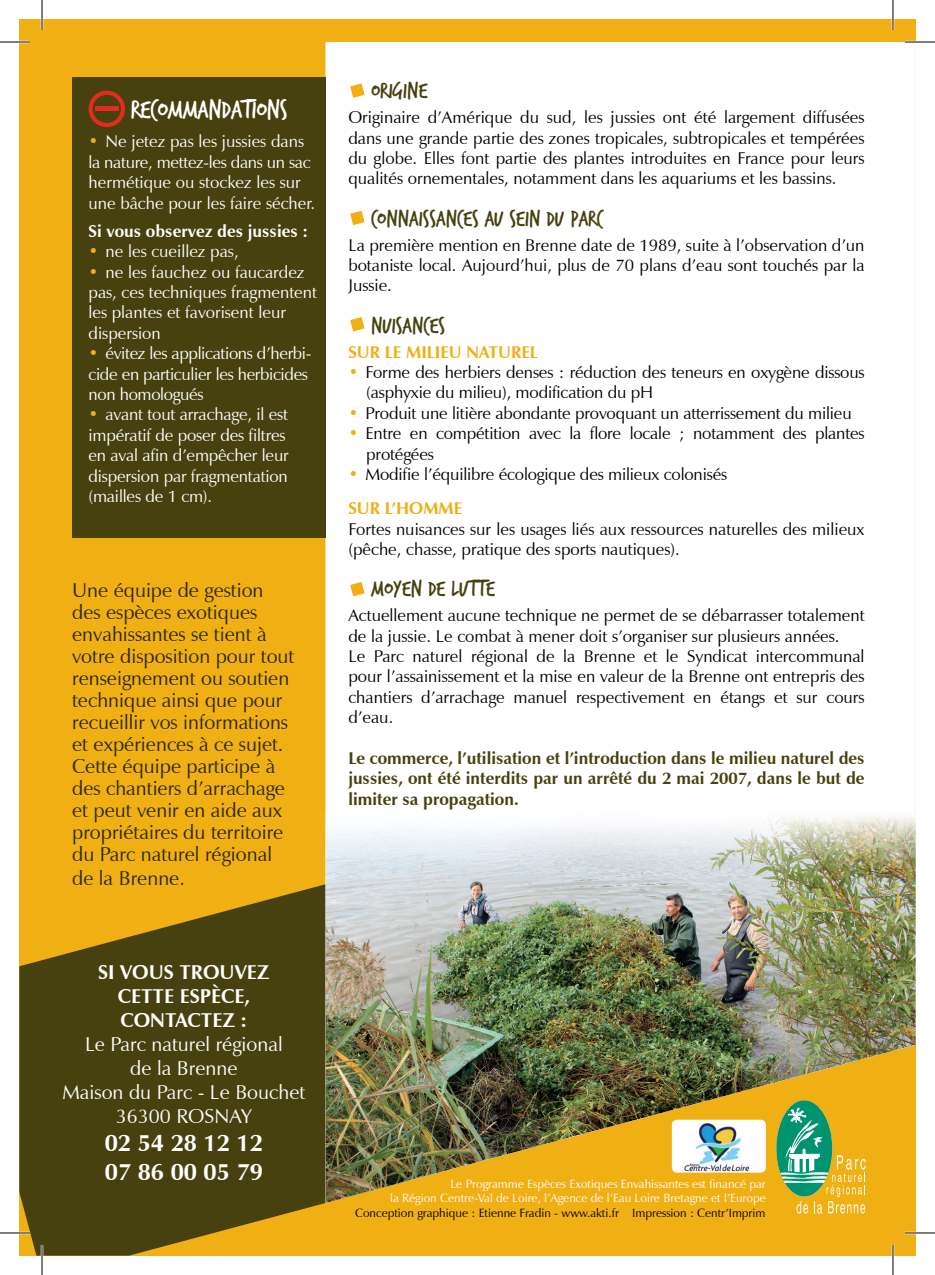
<style>
.page{position:relative;width:935px;height:1275px;background:#fff}
.page>*{position:absolute;margin:0;border:0;box-sizing:border-box;transform-origin:0 0}
.t1{font:28px "Trash Hand";letter-spacing:-.01em;color:#fff}
.t2{font:24px "Trash Hand";color:#46410e}
.t3{font:700 24px/28.8px "Zapf Humanist 601 BT";color:#fff}
.t4{font:20px/22px "Zapf Humanist 601 BT";color:#292700}
.t5{font:20px/24px "Zapf Humanist 601 BT";color:#fff;text-align:center}
.t6{font:700 20px/24px "Zapf Humanist 601 BT";color:#fff;text-align:center}
.t7{font:17px/20.4px "Zapf Humanist 601 BT";color:#000}
.t8{font:17px/20.4px "Zapf Humanist 601 BT";letter-spacing:-.01em;color:#fff}
.t9{font:700 17px/20.4px "Zapf Humanist 601 BT";color:#46410e;text-align:justify}
.t10{font:700 17px "Zapf Humanist 601 BT";color:#fff}
.t11{font:700 17px "Zapf Humanist 601 BT";color:#f0af13}
.t12{font:12px/14.4px "Zapf Humanist 601 BT";color:#fff;text-align:right}
.t13{font:12px "Zapf Humanist 601 BT";color:#000}
.s1{font-weight:700;color:#f0af13}
</style>
<div class="page">
<div style="left:19px;top:19px;width:896px;height:1236px;background:#f0af13"></div>
<svg style="left:19px;top:884px;width:310px;height:371px;fill:#46410e"></svg>
<div style="left:325px;top:42px;width:590px;height:770px;background:#fff"></div>
<img style="left:325px;top:812px;width:590px;height:390px">
<svg style="left:350px;top:83px;width:14px;height:15px"></svg>
<svg style="left:350px;top:211px;width:14px;height:14px"></svg>
<svg style="left:350px;top:317px;width:14px;height:14px"></svg>
<svg style="left:350px;top:582px;width:14px;height:14px"></svg>
<div style="left:72px;top:77px;width:253px;height:460px;background:#46410e"></div>
<svg style="left:88px;top:91px;width:37px;height:36px"></svg>
<hr style="left:95px;top:107px;width:23px;height:4px;background:#e32b20">
<img style="left:671px;top:1119px;width:94px;height:53px">
<svg style="left:776px;top:1100px;width:89px;height:113px"></svg>
<hr style="left:0;top:41px;width:30px;height:2px;background:#fff">
<hr style="left:904px;top:41px;width:30px;height:2px;background:#fff">
<hr style="left:0;top:1231px;width:30px;height:3px;background:#fff">
<hr style="left:904px;top:1231px;width:30px;height:3px;background:#fff">
<hr style="left:41px;top:0;width:2px;height:30px;background:#fff">
<hr style="left:41px;top:1245px;width:2px;height:30px;background:#fff">
<hr style="left:891px;top:0;width:3px;height:30px;background:#fff">
<hr style="left:891px;top:1245px;width:3px;height:30px;background:#fff">
<hr style="left:0;top:42px;width:30px;height:1px;background:#000">
<hr style="left:904px;top:42px;width:30px;height:1px;background:#000">
<hr style="left:0;top:1232px;width:30px;height:1px;background:#000">
<hr style="left:904px;top:1232px;width:30px;height:1px;background:#000">
<hr style="left:42px;top:0;width:1px;height:30px;background:#000">
<hr style="left:42px;top:1245px;width:1px;height:30px;background:#000">
<hr style="left:892px;top:0;width:1px;height:30px;background:#000">
<hr style="left:892px;top:1245px;width:1px;height:30px;background:#000">
<h1 class="t1" style="left:131px;top:96px;width:158px">RECOMMANDATIONS</h1>
<p class="t8" style="left:88px;top:131px;width:228px"><span class="s1">•</span> Ne jetez pas les jussies dans la nature, mettez-les dans un sac hermétique ou stockez les sur une bâche pour les faire sécher.</p>
<p class="t10" style="left:88px;top:220px;width:221px">Si vous observez des jussies :</p>
<p class="t8" style="left:88px;top:241px;width:152px"><span class="s1">•</span> ne les cueillez pas,</p>
<p class="t8" style="left:88px;top:261px;width:230px"><span class="s1">•</span> ne les fauchez ou faucardez pas, ces techniques fragmentent les plantes et favorisent leur dispersion</p>
<p class="t8" style="left:88px;top:343px;width:224px"><span class="s1">•</span> évitez les applications d’herbi&shy;cide en particulier les herbicides non homologués</p>
<p class="t8" style="left:88px;top:404px;width:202px"><span class="s1">•</span> avant tout arrachage, il est impératif de poser des filtres en aval afin d’empêcher leur dispersion par fragmentation (mailles de 1 cm).</p>
<p class="t4" style="left:72px;top:579px;width:224px">Une équipe de gestion des espèces exotiques envahissantes se tient à votre disposition pour tout renseignement ou soutien technique ainsi que pour recueillir vos informations et expériences à ce sujet.<br>Cette équipe participe à des chantiers d’arrachage et peut venir en aide aux propriétaires du territoire du Parc naturel régional</p>
<p class="t4" style="left:72px;top:867px;width:114px">de la Brenne.</p>
<h2 class="t2" style="left:371px;top:79px;width:58px">ORIGINE</h2>
<p class="t7" style="left:348px;top:107px;width:517px;text-align:justify">Originaire d’Amérique du sud, les jussies ont été largement diffusées dans une grande partie des zones tropicales, subtropicales et tempérées du globe. Elles font partie des plantes introduites en France pour leurs qualités ornementales, notamment dans les aquariums et les bassins.</p>
<h2 class="t2" style="left:371px;top:206px;width:233px">CONNAISSANCES AU SEIN DU PARC</h2>
<p class="t7" style="left:348px;top:234px;width:517px;text-align:justify">La première mention en Brenne date de 1989, suite à l’observation d’un botaniste local. Aujourd’hui, plus de 70 plans d’eau sont touchés par la Jussie.</p>
<h2 class="t2" style="left:371px;top:313px;width:76px">NUISANCES</h2>
<p class="t11" style="left:348px;top:341px;width:191px">SUR LE MILIEU NATUREL</p>
<p class="t7" style="left:366px;top:362px;width:500px;text-indent:-18px"><span class="s1">•</span> Forme des herbiers denses : réduction des teneurs en oxygène dissous (asphyxie du milieu), modification du pH</p>
<p class="t7" style="left:348px;top:403px;width:505px"><span class="s1">•</span> Produit une litière abondante provoquant un atterrissement du milieu</p>
<p class="t7" style="left:366px;top:423px;width:499px;text-indent:-18px"><span class="s1">•</span> Entre en compétition avec la flore locale ; notamment des plantes protégées</p>
<p class="t7" style="left:348px;top:457px;width:380px;line-height:34px"><span class="s1">•</span> Modifie l’équilibre écologique des milieux colonisés<br><span class="s1">SUR L’HOMME</span></p>
<p class="t7" style="left:348px;top:518px;width:517px">Fortes nuisances sur les usages liés aux ressources naturelles des milieux (pêche, chasse, pratique des sports nautiques).</p>
<h2 class="t2" style="left:371px;top:577px;width:125px">MOYEN DE LUTTE</h2>
<p class="t7" style="left:348px;top:605px;width:517px">Actuellement aucune technique ne permet de se débarrasser totalement de la jussie. Le combat à mener doit s’organiser sur plusieurs années.<br>Le Parc naturel régional de la Brenne et le Syndicat intercommunal pour l’assainissement et la mise en valeur de la Brenne ont entrepris des chantiers d’arrachage manuel respectivement en étangs et sur cours d’eau.</p>
<p class="t9" style="left:348px;top:748px;width:517px">Le commerce, l’utilisation et l’introduction dans le milieu naturel des jussies, ont été interdits par un arrêté du 2 mai 2007, dans le but de limiter sa propagation.</p>
<p class="t6" style="left:98px;top:959px;width:173px">SI VOUS TROUVEZ<br>CETTE ESPÈCE,<br>CONTACTEZ :</p>
<p class="t5" style="left:62px;top:1031px;width:244px">Le Parc naturel régional<br>de la Brenne<br>Maison du Parc - Le Bouchet<br>36300 ROSNAY</p>
<h2 class="t3" style="left:105px;top:1128px;width:160px">02 54 28 12 12<br>07 86 00 05 79</h2>
<p class="t12" style="left:390px;top:1176px;width:377px">Le Programme Espèces Exotiques Envahissantes est financé par<br>la Région Centre-Val de Loire, l’Agence de l’Eau Loire Bretagne et l’Europe</p>
<p class="t13" style="left:355px;top:1205px;width:412px">Conception graphique : Etienne Fradin - www.akti.fr Impression : Centr’Imprim</p>
</div>
